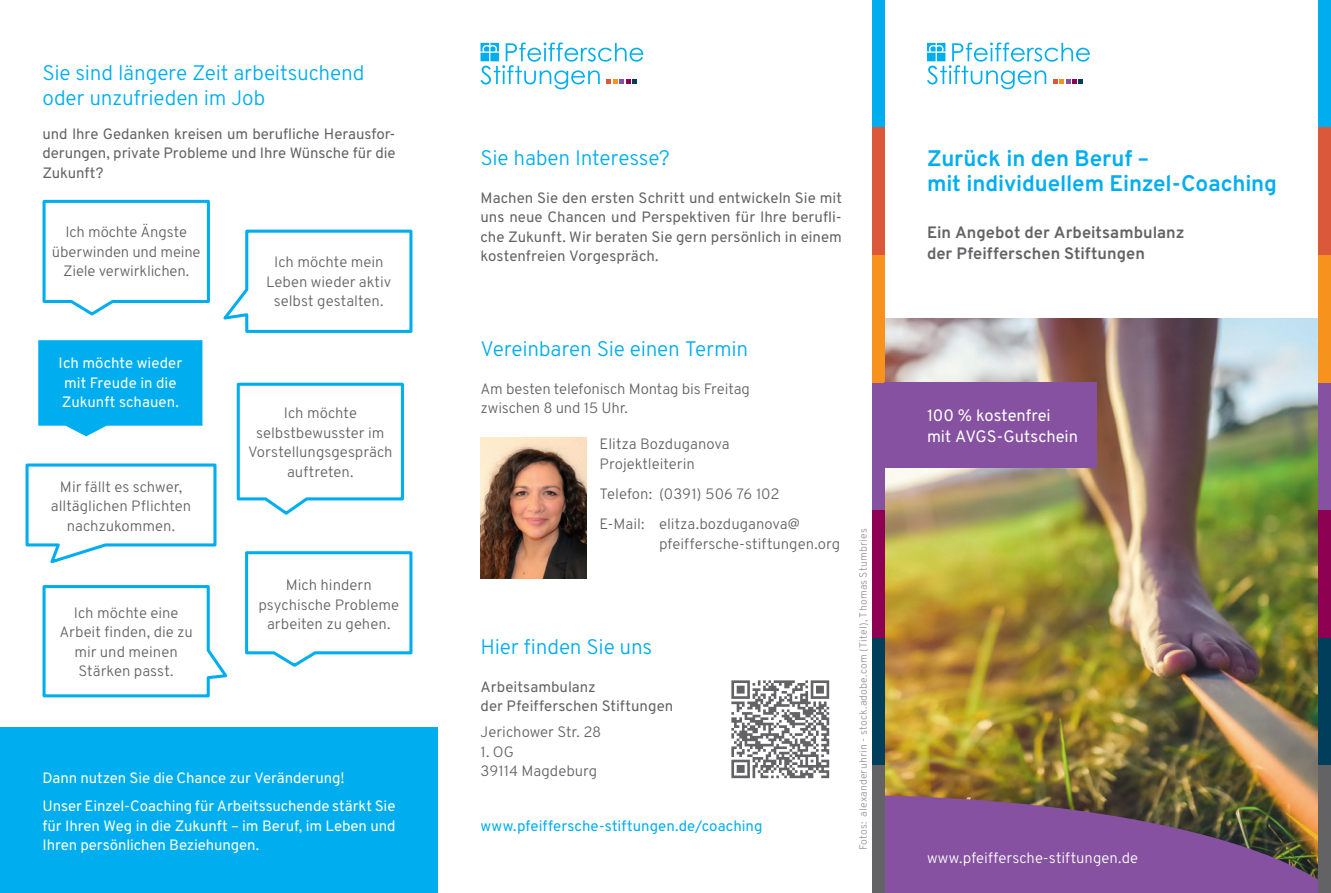
<style>
.page{position:relative;width:1331px;height:893px;background:#fff}
.page>*{position:absolute;margin:0;border:0;box-sizing:border-box;transform-origin:0 0}
.t1{font:700 22.5px/25.5px "Overpass";letter-spacing:-.005em;color:#00aeef}
.t2{font:300 21px/25.5px "Overpass";letter-spacing:-.01em;color:#00aeef}
.t3{font:700 16.5px/21px "Overpass";letter-spacing:.005em;color:#636366}
.t4{font:16.5px/21px "Overpass";color:#fff}
.t5{font:300 15px/19.5px "Overpass";color:#636366;text-align:center}
.t6{font:15px/19.5px "Overpass";color:#636366;text-align:justify}
.t7{font:15px/19.5px "Overpass";letter-spacing:-.005em;color:#fff}
.t8{font:15px "Overpass";letter-spacing:.005em;color:#00aeef}
.t9{font:300 15px "Overpass";letter-spacing:.005em;color:#fff}
.t10{font:300 10.5px "Overpass";letter-spacing:.02em;color:#939598}
</style>
<div class="page">
<img style="left:884px;top:319px;width:434px;height:476px">
<svg style="left:884px;top:795px;width:434px;height:98px;background:#7b5282"></svg>
<div style="left:1318px;top:0;width:13px;height:128px;background:#00aeef"></div>
<div style="left:1318px;top:128px;width:13px;height:127px;background:#dc583a"></div>
<div style="left:1318px;top:255px;width:13px;height:128px;background:#f7931d"></div>
<div style="left:1318px;top:383px;width:13px;height:127px;background:#8551a0"></div>
<div style="left:1318px;top:510px;width:13px;height:128px;background:#8d0052"></div>
<div style="left:1318px;top:638px;width:13px;height:127px;background:#003e5b"></div>
<div style="left:1318px;top:765px;width:13px;height:128px;background:#636366"></div>
<div style="left:872px;top:0;width:12px;height:128px;background:#00aeef"></div>
<div style="left:872px;top:128px;width:12px;height:127px;background:#dc583a"></div>
<div style="left:872px;top:255px;width:12px;height:128px;background:#f7931d"></div>
<div style="left:872px;top:383px;width:12px;height:127px;background:#8551a0"></div>
<div style="left:872px;top:510px;width:12px;height:128px;background:#8d0052"></div>
<div style="left:872px;top:638px;width:12px;height:127px;background:#003e5b"></div>
<div style="left:872px;top:765px;width:12px;height:128px;background:#636366"></div>
<svg style="left:927px;top:43px;width:163px;height:46px"></svg>
<svg style="left:480px;top:43px;width:163px;height:46px"></svg>
<div style="left:884px;top:383px;width:213px;height:85px;background:#8551a0"></div>
<div style="left:0;top:727px;width:438px;height:166px;background:#00aeef"></div>
<img style="left:480px;top:438px;width:107px;height:140px">
<svg style="left:731px;top:680px;width:98px;height:98px"></svg>
<svg style="left:42px;top:199px;width:168px;height:117px"></svg>
<svg style="left:25px;top:463px;width:192px;height:101px"></svg>
<svg style="left:42px;top:585px;width:186px;height:113px"></svg>
<svg style="left:223px;top:229px;width:190px;height:104px"></svg>
<svg style="left:38px;top:340px;width:164px;height:96px;background:#18b5f0"></svg>
<svg style="left:245px;top:551px;width:168px;height:116px"></svg>
<svg style="left:236px;top:382px;width:168px;height:133px"></svg>
<h2 class="t2" style="left:43px;top:60px;width:323px">Sie sind längere Zeit arbeitsuchend oder unzufrieden im Job</h2>
<p class="t6" style="left:43px;top:124px;width:354px">und Ihre Gedanken kreisen um berufliche Herausfor&shy;derungen, private Probleme und Ihre Wünsche für die Zukunft?</p>
<p class="t5" style="left:52px;top:222px;width:150px">Ich möchte Ängste überwinden und meine<br>Ziele verwirklichen.</p>
<p class="t7" style="left:59px;top:353px;width:125px">Ich möchte wieder mit Freude in die<br>Zukunft schauen.</p>
<p class="t5" style="left:51px;top:477px;width:142px">Mir fällt es schwer, alltäglichen Pflichten nachzukommen.</p>
<p class="t5" style="left:59px;top:603px;width:135px">Ich möchte eine<br>Arbeit finden, die zu mir und meinen<br>Stärken passt.</p>
<p class="t5" style="left:266px;top:253px;width:127px">Ich möchte mein<br>Leben wieder aktiv selbst gestalten.</p>
<p class="t5" style="left:248px;top:403px;width:146px">Ich möchte selbstbewusster im<br>Vorstellungsgespräch auftreten.</p>
<p class="t5" style="left:258px;top:575px;width:142px">Mich hindern psychische Probleme arbeiten zu gehen.</p>
<p class="t7" style="left:43px;top:764px;width:354px;line-height:28px">Dann nutzen Sie die Chance zur Veränderung!<br>Unser Einzel-Coaching für Arbeitssuchende stärkt Sie</p>
<p class="t7" style="left:43px;top:816px;width:354px">für Ihren Weg in die Zukunft – im Beruf, im Leben und<br>Ihren persönlichen Beziehungen.</p>
<h2 class="t2" style="left:480px;top:145px;width:191px">Sie haben Interesse?</h2>
<p class="t6" style="left:480px;top:188px;width:363px">Machen Sie den ersten Schritt und entwickeln Sie mit uns neue Chancen und Perspektiven für Ihre berufli&shy;che Zukunft. Wir beraten Sie gern persönlich in einem kostenfreien Vorgespräch.</p>
<h2 class="t2" style="left:480px;top:336px;width:269px">Vereinbaren Sie einen Termin</h2>
<p class="t5" style="left:480px;top:379px;width:271px;text-align:left">Am besten telefonisch Montag bis Freitag zwischen 8 und 15 Uhr.</p>
<p class="t5" style="left:600px;top:434px;width:132px;text-align:left">Elitza Bozduganova<br>Projektleiterin</p>
<p class="t5" style="left:600px;top:479px;width:202px;line-height:30.2px;text-align:left">Telefon: (0391) 506 76 102<br>E-Mail: elitza.bozduganova@</p>
<p class="t5" style="left:659px;top:534px;width:183px">pfeiffersche-stiftungen.org</p>
<h2 class="t2" style="left:480px;top:634px;width:173px">Hier finden Sie uns</h2>
<p class="t6" style="left:480px;top:677px;width:194px">Arbeitsambulanz<br>der Pfeifferschen Stiftungen</p>
<p class="t5" style="left:480px;top:722px;width:122px">Jerichower Str. 28</p>
<p class="t5" style="left:480px;top:742px;width:118px;text-align:left">1. OG<br>39114 Magdeburg</p>
<p class="t8" style="left:480px;top:815px;width:284px">www.pfeiffersche-stiftungen.de/coaching</p>
<p class="t10" style="left:856px;top:850px;width:323px;rotate:-90deg">Fotos: alexanderuhrin - stock.adobe.com (Titel), Thomas Stumbries</p>
<h1 class="t1" style="left:927px;top:145px;width:352px">Zurück in den Beruf –<br>mit individuellem Einzel-Coaching</h1>
<p class="t3" style="left:927px;top:222px;width:259px">Ein Angebot der Arbeitsambulanz der Pfeifferschen Stiftungen</p>
<p class="t4" style="left:927px;top:405px;width:152px">100 % kostenfrei mit AVGS-Gutschein</p>
<p class="t9" style="left:927px;top:847px;width:213px">www.pfeiffersche-stiftungen.de</p>
</div>
